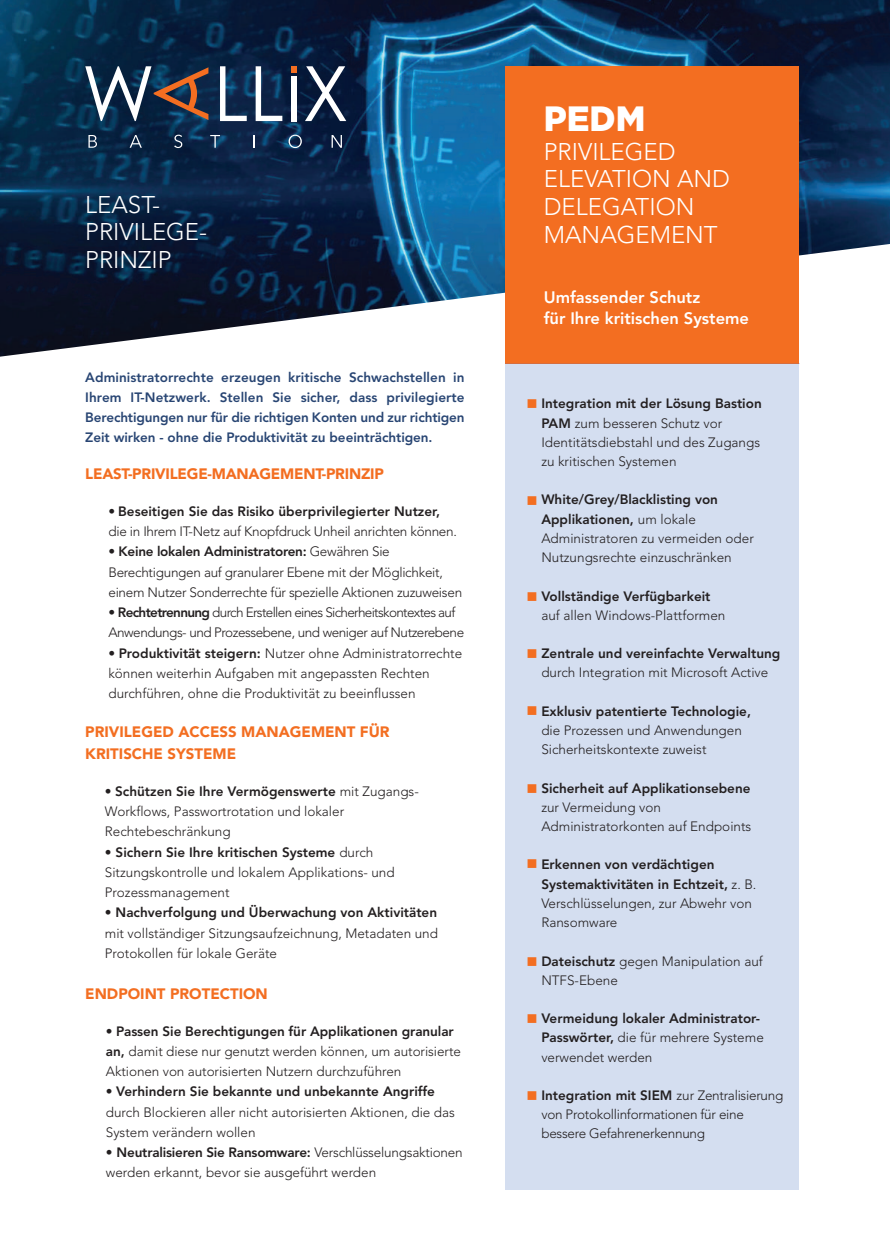
<style>
.page{position:relative;width:890px;height:1260px;background:#fff}
.page>*{position:absolute;margin:0;border:0;box-sizing:border-box;transform-origin:0 0}
.t1{font:900 35.1px "Gotham";color:#fff}
.t2{font:300 24px/27.6px "Avenir";color:#fff}
.t3{font:800 16.5px/21.1px "Avenir";color:#fff}
.t4{font:900 15px/22.4px "Avenir";color:#f36e21}
.t5{font:15px "Wingdings";color:#f36e21}
.t6{font:300 13.5px/20.2px "Avenir";color:#231f20}
.t7{font:300 13.5px/20.2px "Avenir";letter-spacing:-.02em;color:#231f20}
.t8{font:800 13.5px/19.2px "Avenir";color:#231f20}
.t9{font:800 13.5px/20.1px "Avenir";letter-spacing:-.005em;color:#284573;text-align:justify}
.t10{font:300 13.5px/20.2px "Avenir";letter-spacing:-.035em;color:#231f20}
.s1{font-weight:800}
.s2{font-weight:300}
</style>
<div class="page">
<img style="left:0;top:0;width:889px;height:240px">
<svg style="left:0;top:240px;width:889px;height:117px"></svg>
<div style="left:505px;top:66px;width:294px;height:297px;background:#f36e21"></div>
<div style="left:505px;top:363px;width:294px;height:826px;background:#d4def0"></div>
<hr style="left:505px;top:363px;width:294px;height:1px;background:#d56e3f">
<svg style="left:85px;top:66px;width:123px;height:55px;background:#465160"></svg>
<svg style="left:220px;top:66px;width:27px;height:55px"></svg>
<svg style="left:255px;top:66px;width:27px;height:55px"></svg>
<div style="left:291px;top:76px;width:5px;height:45px;background:#fff"></div>
<svg style="left:305px;top:66px;width:41px;height:55px"></svg>
<svg style="left:291px;top:66px;width:5px;height:6px"></svg>
<svg style="left:88px;top:135px;width:9px;height:13px"></svg>
<svg style="left:130px;top:135px;width:12px;height:13px"></svg>
<svg style="left:174px;top:135px;width:8px;height:13px"></svg>
<svg style="left:210px;top:135px;width:10px;height:13px"></svg>
<svg style="left:253px;top:135px;width:1px;height:13px"></svg>
<svg style="left:288px;top:135px;width:14px;height:13px"></svg>
<svg style="left:331px;top:135px;width:11px;height:13px"></svg>
<h2 class="t2" style="left:85px;top:191px;width:123px">LEAST-<br>PRIVILEGE-<br>PRINZIP</h2>
<p class="t9" style="left:85px;top:367px;width:381px">Administratorrechte erzeugen kritische Schwachstellen in Ihrem IT-Netzwerk. Stellen Sie sicher, dass privilegierte Berechtigungen nur für die richtigen Konten und zur richtigen Zeit wirken - ohne die Produktivität zu beeinträchtigen.</p>
<p class="t4" style="left:85px;top:462px;width:300px">LEAST-PRIVILEGE-MANAGEMENT-PRINZIP</p>
<p class="t7" style="left:108px;top:501px;width:350px">• <span class="s1">Beseitigen Sie das Risiko überprivilegierter Nutzer, </span>die in Ihrem IT-Netz auf Knopfdruck Unheil anrichten können.</p>
<p class="t7" style="left:108px;top:541px;width:355px">• <span class="s1">Keine lokalen Administratoren:</span> Gewähren Sie<br>Berechtigungen auf granularer Ebene mit der Möglichkeit, einem Nutzer Sonderrechte für spezielle Aktionen zuzuweisen</p>
<p class="t10" style="left:108px;top:602px;width:357px">• <span class="s1">Rechtetrennung</span> durch Erstellen eines Sicherheitskontextes auf<br>Anwendungs- und Prozessebene, und weniger auf Nutzerebene</p>
<p class="t6" style="left:108px;top:643px;width:355px">• <span class="s1">Produktivität steigern:</span> Nutzer ohne Administratorrechte können weiterhin Aufgaben mit angepassten Rechten durchführen, ohne die Produktivität zu beeinflussen</p>
<p class="t4" style="left:85px;top:720px;width:306px">PRIVILEGED ACCESS MANAGEMENT FÜR<br>KRITISCHE SYSTEME</p>
<p class="t6" style="left:105px;top:781px;width:315px">• <span class="s1">Schützen Sie Ihre Vermögenswerte</span> mit Zugangs-<br>Workflows, Passwortrotation und lokaler<br>Rechtebeschränkung</p>
<p class="t6" style="left:105px;top:841px;width:291px"><span class="s1">• Sichern Sie Ihre kritischen Systeme</span> durch<br>Sitzungskontrolle und lokalem Applikations- und<br>Prozessmanagement</p>
<p class="t8" style="left:105px;top:903px;width:334px">• Nachverfolgung und Überwachung von Aktivitäten</p>
<p class="t6" style="left:105px;top:922px;width:334px">mit vollständiger Sitzungsaufzeichnung, Metadaten und<br>Protokollen für lokale Geräte</p>
<p class="t4" style="left:85px;top:982px;width:184px">ENDPOINT PROTECTION</p>
<p class="t6" style="left:106px;top:1020px;width:356px">• <span class="s1">Passen Sie Berechtigungen für Applikationen granular an,</span> damit diese nur genutzt werden können, um autorisierte<br>Aktionen von autorisierten Nutzern durchzuführen</p>
<p class="t6" style="left:106px;top:1081px;width:350px">• <span class="s1">Verhindern Sie bekannte und unbekannte Angriffe </span>durch Blockieren aller nicht autorisierten Aktionen, die das<br>System verändern wollen</p>
<p class="t6" style="left:106px;top:1142px;width:358px">• <span class="s1">Neutralisieren Sie Ransomware:</span> Verschlüsselungsaktionen werden erkannt, bevor sie ausgeführt werden</p>
<h1 class="t1" style="left:543px;top:98px;width:103px">PEDM</h1>
<h2 class="t2" style="left:543px;top:138px;width:188px">PRIVILEGED<br>ELEVATION AND<br>DELEGATION<br>MANAGEMENT</h2>
<p class="t3" style="left:543px;top:287px;width:207px">Umfassender Schutz<br>für Ihre kritischen Systeme</p>
<p class="t6" style="left:541px;top:394px;width:222px;line-height:19.2px"><span class="s1">Integration mit der Lösung Bastion<br>PAM</span> zum besseren Schutz vor<br>Identitätsdiebstahl und des Zugangs zu kritischen Systemen</p>
<p class="t6" style="left:541px;top:490px;width:214px;line-height:19.2px"><span class="s1">White/Grey/Blacklisting von<br>Applikationen,</span> um lokale<br>Administratoren zu vermeiden oder<br>Nutzungsrechte einzuschränken</p>
<p class="t8" style="left:541px;top:586px;width:171px">Vollständige Verfügbarkeit</p>
<p class="t6" style="left:541px;top:605px;width:185px">auf allen Windows-Plattformen</p>
<p class="t8" style="left:541px;top:643px;width:240px">Zentrale und vereinfachte Verwaltung</p>
<p class="t6" style="left:541px;top:662px;width:228px">durch Integration mit Microsoft Active</p>
<p class="t8" style="left:541px;top:701px;width:211px">Exklusiv patentierte Technologie,</p>
<p class="t6" style="left:541px;top:720px;width:202px;line-height:19.2px">die Prozessen und Anwendungen<br>Sicherheitskontexte zuweist</p>
<p class="t8" style="left:541px;top:778px;width:211px">Sicherheit auf Applikationsebene</p>
<p class="t6" style="left:541px;top:797px;width:211px;line-height:19.2px">zur Vermeidung von<br>Administratorkonten auf Endpoints</p>
<p class="t8" style="left:541px;top:855px;width:216px">Erkennen von verdächtigen<br>Systemaktivitäten in Echtzeit, <span class="s2">z. B.<br>Verschlüsselungen, zur Abwehr von<br>Ransomware</span></p>
<p class="t6" style="left:541px;top:951px;width:223px;line-height:19.2px"><span class="s1">Dateischutz</span> gegen Manipulation auf<br>NTFS-Ebene</p>
<p class="t8" style="left:541px;top:1008px;width:224px">Vermeidung lokaler Administrator-<br>Passwörter, <span class="s2">die für mehrere Systeme verwendet werden</span></p>
<p class="t7" style="left:541px;top:1085px;width:243px;line-height:19.2px"><span class="s1">Integration mit SIEM</span> zur Zentralisierung von Protokollinformationen für eine bessere Gefahrenerkennung</p>
<p class="t5" style="left:526px;top:395px;width:13px">■</p>
<p class="t5" style="left:526px;top:491px;width:13px">■</p>
<p class="t5" style="left:526px;top:588px;width:13px">■</p>
<p class="t5" style="left:526px;top:645px;width:13px">■</p>
<p class="t5" style="left:526px;top:701px;width:13px">■</p>
<p class="t5" style="left:526px;top:779px;width:13px">■</p>
<p class="t5" style="left:526px;top:855px;width:13px">■</p>
<p class="t5" style="left:526px;top:952px;width:13px">■</p>
<p class="t5" style="left:526px;top:1009px;width:13px">■</p>
<p class="t5" style="left:526px;top:1087px;width:13px">■</p>
</div>
